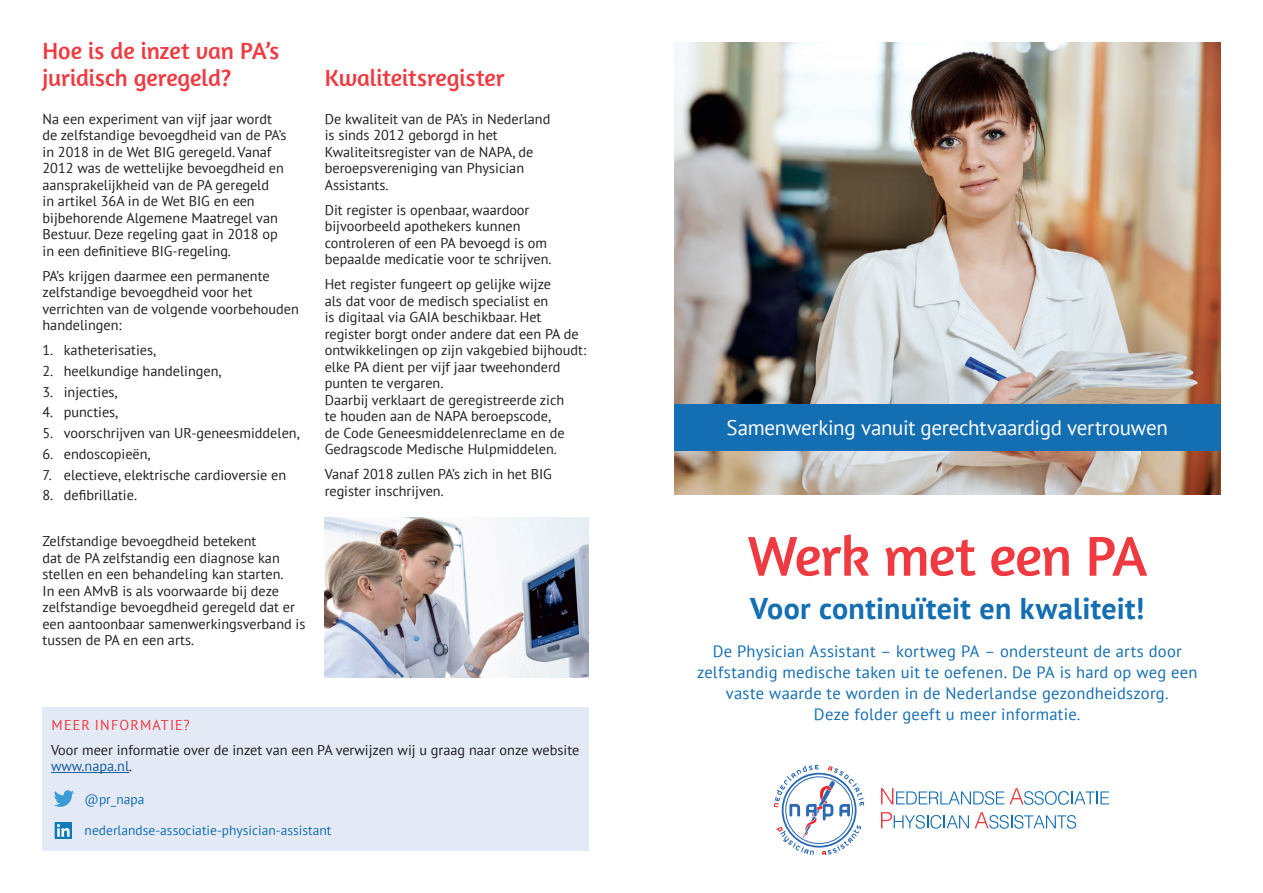
<style>
.page{position:relative;width:1263px;height:893px;background:#fff}
.page>*{position:absolute;margin:0;border:0;box-sizing:border-box;transform-origin:0 0}
.t1{font:57px "Amaranth";letter-spacing:-.02em;color:#ee3a40}
.t2{font:700 30px "PT Sans";letter-spacing:.01em;color:#146eb2}
.t3{font:24px/27px "Amaranth";letter-spacing:-.005em;color:#ee3a40}
.t4{font:21px "PT Sans";letter-spacing:-.015em;color:#fff}
.t5{font:16.5px/21px "PT Sans";letter-spacing:.015em;color:#146eb2;text-align:center}
.t6{font:14.25px/16.5px "PT Sans";color:#231f20}
.t7{font:14.25px "PT Sans";letter-spacing:.08em;color:#ee3a40}
.t8{font:13.5px "PT Sans";color:#146eb2}
.s1{color:#175d9e}
</style>
<div class="page">
<div style="left:43px;top:707px;width:546px;height:143px;background:#e4eaf5"></div>
<hr style="left:51px;top:772px;width:78px;height:1px;background:#175d9e">
<img style="left:324px;top:518px;width:265px;height:160px">
<img style="left:674px;top:43px;width:546px;height:452px">
<div style="left:674px;top:404px;width:546px;height:47px;background:#146eb2"></div>
<svg style="left:774px;top:765px;width:90px;height:90px"></svg>
<img style="left:55px;top:822px;width:17px;height:17px">
<svg style="left:54px;top:790px;width:20px;height:17px"></svg>
<svg style="left:881px;top:788px;width:228px;height:17px"></svg>
<svg style="left:881px;top:812px;width:195px;height:17px"></svg>
<h3 class="t3" style="left:43px;top:37px;width:238px">Hoe is de inzet van PA’s juridisch geregeld?</h3>
<p class="t6" style="left:43px;top:110px;width:246px">Na een experiment van vijf jaar wordt de zelfstandige bevoegdheid van de PA’s in 2018 in de Wet BIG geregeld. Vanaf 2012 was de wettelijke bevoegdheid en aansprakelijkheid van de PA geregeld<br>in artikel 36A in de Wet BIG en een bijbehorende Algemene Maatregel van Bestuur. Deze regeling gaat in 2018 op in een definitieve BIG-regeling.</p>
<p class="t6" style="left:43px;top:267px;width:258px">PA’s krijgen daarmee een permanente zelfstandige bevoegdheid voor het verrichten van de volgende voorbehouden handelingen:</p>
<p class="t6" style="left:43px;top:341px;width:115px">1. katheterisaties,</p>
<p class="t6" style="left:43px;top:362px;width:181px">2. heelkundige handelingen,</p>
<p class="t6" style="left:43px;top:383px;width:77px">3. injecties,</p>
<p class="t6" style="left:43px;top:404px;width:77px">4. puncties,</p>
<p class="t6" style="left:43px;top:424px;width:259px">5. voorschrijven van UR-geneesmiddelen,</p>
<p class="t6" style="left:43px;top:445px;width:110px">6. endoscopieën,</p>
<p class="t6" style="left:43px;top:466px;width:245px">7. electieve, elektrische cardioversie en</p>
<p class="t6" style="left:43px;top:487px;width:96px">8. defibrillatie.</p>
<p class="t6" style="left:43px;top:532px;width:264px">Zelfstandige bevoegdheid betekent<br>dat de PA zelfstandig een diagnose kan stellen en een behandeling kan starten.<br>In een AMvB is als voorwaarde bij deze zelfstandige bevoegdheid geregeld dat er een aantoonbaar samenwerkingsverband is tussen de PA en een arts.</p>
<h3 class="t3" style="left:325px;top:64px;width:181px">Kwaliteitsregister</h3>
<p class="t6" style="left:325px;top:110px;width:227px">De kwaliteit van de PA’s in Nederland is sinds 2012 geborgd in het<br>Kwaliteitsregister van de NAPA, de beroepsvereniging van Physician<br>Assistants.</p>
<p class="t6" style="left:325px;top:201px;width:228px">Dit register is openbaar, waardoor bijvoorbeeld apothekers kunnen controleren of een PA bevoegd is om bepaalde medicatie voor te schrijven.</p>
<p class="t6" style="left:325px;top:275px;width:263px">Het register fungeert op gelijke wijze<br>als dat voor de medisch specialist en<br>is digitaal via GAIA beschikbaar. Het register borgt onder andere dat een PA de ontwikkelingen op zijn vakgebied bijhoudt: elke PA dient per vijf jaar tweehonderd punten te vergaren.<br>Daarbij verklaart de geregistreerde zich<br>te houden aan de NAPA beroepscode,<br>de Code Geneesmiddelenreclame en de Gedragscode Medische Hulpmiddelen.</p>
<p class="t6" style="left:325px;top:466px;width:229px">Vanaf 2018 zullen PA’s zich in het BIG register inschrijven.</p>
<p class="t7" style="left:52px;top:716px;width:140px">MEER INFORMATIE?</p>
<p class="t6" style="left:51px;top:741px;width:530px">Voor meer informatie over de inzet van een PA verwijzen wij u graag naar onze website <span class="s1">www.napa.nl</span>.</p>
<p class="t8" style="left:85px;top:790px;width:61px">@pr_napa</p>
<p class="t8" style="left:85px;top:822px;width:248px">nederlandse-associatie-physician-assistant</p>
<h3 class="t4" style="left:726px;top:414px;width:443px">Samenwerking vanuit gerechtvaardigd vertrouwen</h3>
<h1 class="t1" style="left:747px;top:523px;width:401px">Werk met een PA</h1>
<h2 class="t2" style="left:750px;top:589px;width:396px">Voor continuïteit en kwaliteit!</h2>
<p class="t5" style="left:697px;top:641px;width:502px">De Physician Assistant – kortweg PA – ondersteunt de arts door zelfstandig medische taken uit te oefenen. De PA is hard op weg een vaste waarde te worden in de Nederlandse gezondheidszorg.<br>Deze folder geeft u meer informatie.</p>
</div>
